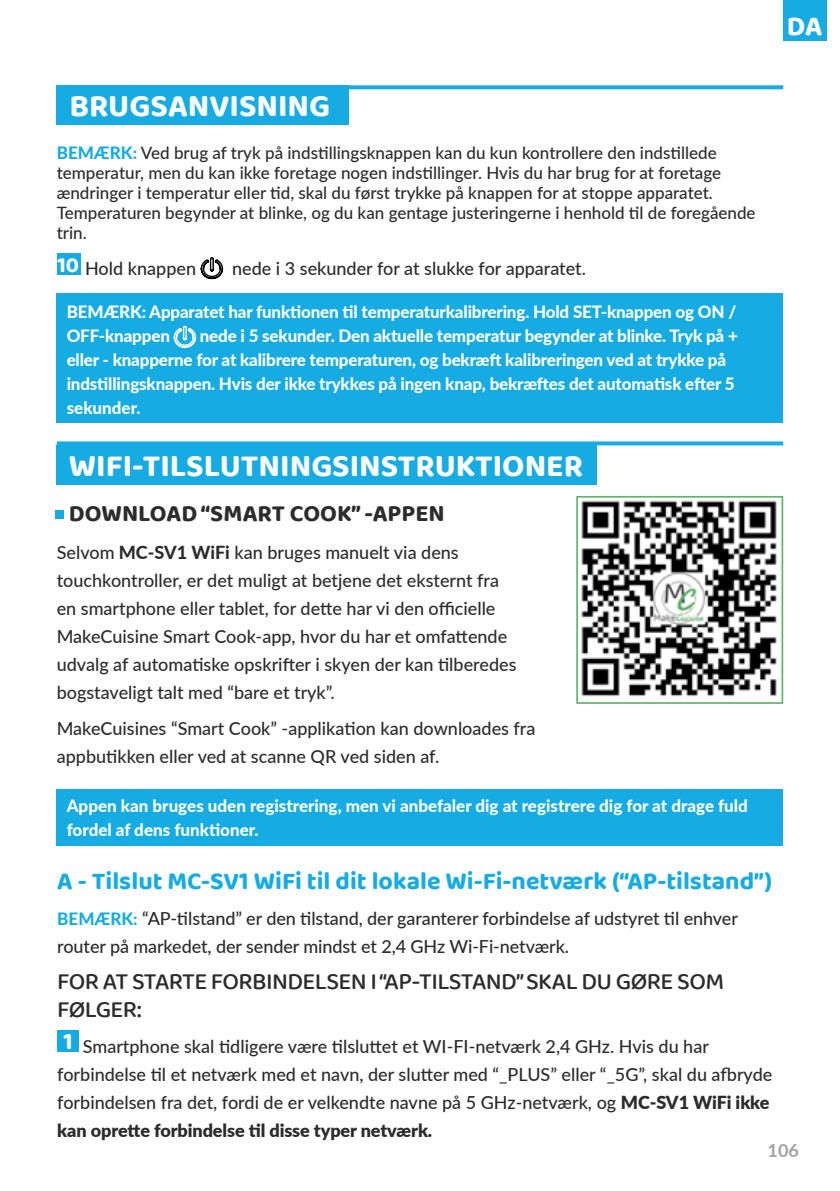
<style>
.page{position:relative;width:840px;height:1191px;background:#fff}
.page>*{position:absolute;margin:0;border:0;box-sizing:border-box;transform-origin:0 0}
.t1{font:700 32px "Baloo 2";color:#fff}
.t2{font:700 28px "Baloo 2";color:#fff}
.t3{font:700 25px "Baloo 2";color:#16ace3}
.t4{font:500 24px "Baloo 2";color:#2c2c2c}
.t5{font:700 24px "Baloo 2";color:#2c2c2c}
.t6{font:500 18px/28px "Lato";color:#2c2c2c}
.t7{font:700 18px "Lato";color:#a1a1a1}
.t8{font:800 17px/24px "Lato";letter-spacing:-.01em;color:#fff}
.t9{font:500 17px/20px "Lato";color:#2c2c2c}
.s1{font-weight:800;color:#16ace3}
.s2{font-weight:800}
.s3{font-weight:800;font-size:17px;color:#16ace3}
.s4{font-weight:900}
</style>
<div class="page">
<div style="left:782px;top:0;width:43px;height:41px;background:#16ace3"></div>
<div style="left:57px;top:253px;width:24px;height:22px;background:#16ace3"></div>
<svg style="left:200px;top:257px;width:24px;height:23px"></svg>
<div style="left:57px;top:293px;width:725px;height:130px;background:#16ace3"></div>
<svg style="left:173px;top:325px;width:24px;height:23px"></svg>
<svg style="left:57px;top:441px;width:725px;height:4px;background:#30b5e6"></svg>
<div style="left:56px;top:445px;width:540px;height:40px;background:#16ace3"></div>
<div style="left:56px;top:511px;width:8px;height:8px;background:#16ace3"></div>
<div style="left:57px;top:1030px;width:22px;height:22px;background:#16ace3"></div>
<div style="left:57px;top:789px;width:725px;height:56px;background:#16ace3"></div>
<img style="left:581px;top:500px;width:196px;height:197px">
<div style="left:576px;top:496px;width:206px;height:208px;border:2px solid #63b26a"></div>
<div style="left:57px;top:85px;width:291px;height:40px;background:#16ace3"></div>
<hr style="left:57px;top:85px;width:725px;height:4px;background:#16ace3">
<h2 class="t2" style="left:786px;top:9px;width:37px">DA</h2>
<h1 class="t1" style="left:69px;top:86px;width:262px">BRUGSANVISNING</h1>
<p class="t9" style="left:57px;top:142px;width:700px"><span class="s1">BEMÆRK:</span> Ved brug af tryk på indstillingsknappen kan du kun kontrollere den indstillede temperatur, men du kan ikke foretage nogen indstillinger. Hvis du har brug for at foretage ændringer i temperatur eller tid, skal du først trykke på knappen for at stoppe apparatet.<br>Temperaturen begynder at blinke, og du kan gentage justeringerne i henhold til de foregående trin.</p>
<p class="t6" style="left:57px;top:254px;width:140px"><sup>10</sup> Hold knappen</p>
<p class="t6" style="left:232px;top:254px;width:355px">nede i 3 sekunder for at slukke for apparatet.</p>
<p class="t8" style="left:67px;top:299px;width:670px">BEMÆRK: Apparatet har funktionen til temperaturkalibrering. Hold SET-knappen og ON /<br>OFF-knappen</p>
<p class="t8" style="left:67px;top:323px;width:672px;text-indent:133px">nede i 5 sekunder. Den aktuelle temperatur begynder at blinke. Tryk på + eller - knapperne for at kalibrere temperaturen, og bekræft kalibreringen ved at trykke på indstillingsknappen. Hvis der ikke trykkes på ingen knap, bekræftes det automatisk efter 5 sekunder.</p>
<h1 class="t1" style="left:69px;top:446px;width:515px">WIFI-TILSLUTNINGSINSTRUKTIONER</h1>
<h3 class="t5" style="left:69px;top:499px;width:33px">DOWNLOAD</h3>
<h3 class="t5" style="left:201px;top:499px;width:57px">“SMART</h3>
<h3 class="t5" style="left:289px;top:499px;width:31px">COOK</h3>
<h3 class="t5" style="left:351px;top:499px;width:37px">” -APPEN</h3>
<p class="t6" style="left:57px;top:537px;width:461px">Selvom <span class="s2">MC-SV1 WiFi</span> kan bruges manuelt via dens touchkontroller, er det muligt at betjene det eksternt fra en smartphone eller tablet, for dette har vi den officielle MakeCuisine Smart Cook-app, hvor du har et omfattende udvalg af automatiske opskrifter i skyen der kan tilberedes bogstaveligt talt med “bare et tryk”.</p>
<p class="t6" style="left:57px;top:713px;width:480px">MakeCuisines “Smart Cook” -applikation kan downloades fra appbutikken eller ved at scanne QR ved siden af.</p>
<p class="t8" style="left:67px;top:793px;width:682px">Appen kan bruges uden registrering, men vi anbefaler dig at registrere dig for at drage fuld fordel af dens funktioner.</p>
<h3 class="t3" style="left:57px;top:865px;width:715px">A - TILSLUT MC-SV1 WIFI TIL DIT LOKALE WI-FI-NETVÆRK (“AP-TILSTAND”)</h3>
<p class="t6" style="left:57px;top:903px;width:681px"><span class="s3">BEMÆRK:</span> “AP-tilstand” er den tilstand, der garanterer forbindelse af udstyret til enhver router på markedet, der sender mindst et 2,4 GHz Wi-Fi-netværk.</p>
<h3 class="t4" style="left:57px;top:964px;width:88px">FORATSTAR</h3>
<h3 class="t4" style="left:182px;top:964px;width:43px">TE FORBINDELSEN</h3>
<h3 class="t4" style="left:370px;top:964px;width:62px">I “AP-TILSTAND</h3>
<h3 class="t4" style="left:516px;top:964px;width:24px">” SKAL</h3>
<h3 class="t4" style="left:581px;top:964px;width:50px">DU GØRE</h3>
<h3 class="t4" style="left:676px;top:964px;width:16px">SOM</h3>
<h3 class="t4" style="left:57px;top:992px;width:14px">FØLGER</h3>
<h3 class="t4" style="left:137px;top:992px;width:6px">:</h3>
<p class="t6" style="left:57px;top:1031px;width:716px;text-indent:6px"><sup>1</sup> Smartphone skal tidligere være tilsluttet et WI-FI-netværk 2,4 GHz. Hvis du har forbindelse til et netværk med et navn, der slutter med “_PLUS” eller “_5G”, skal du afbryde forbindelsen fra det, fordi de er velkendte navne på 5 GHz-netværk, og <span class="s4">MC-SV1 WiFi ikke kan oprette forbindelse til disse typer netværk.</span></p>
<p class="t7" style="left:767px;top:1137px;width:33px">106</p>
</div>
